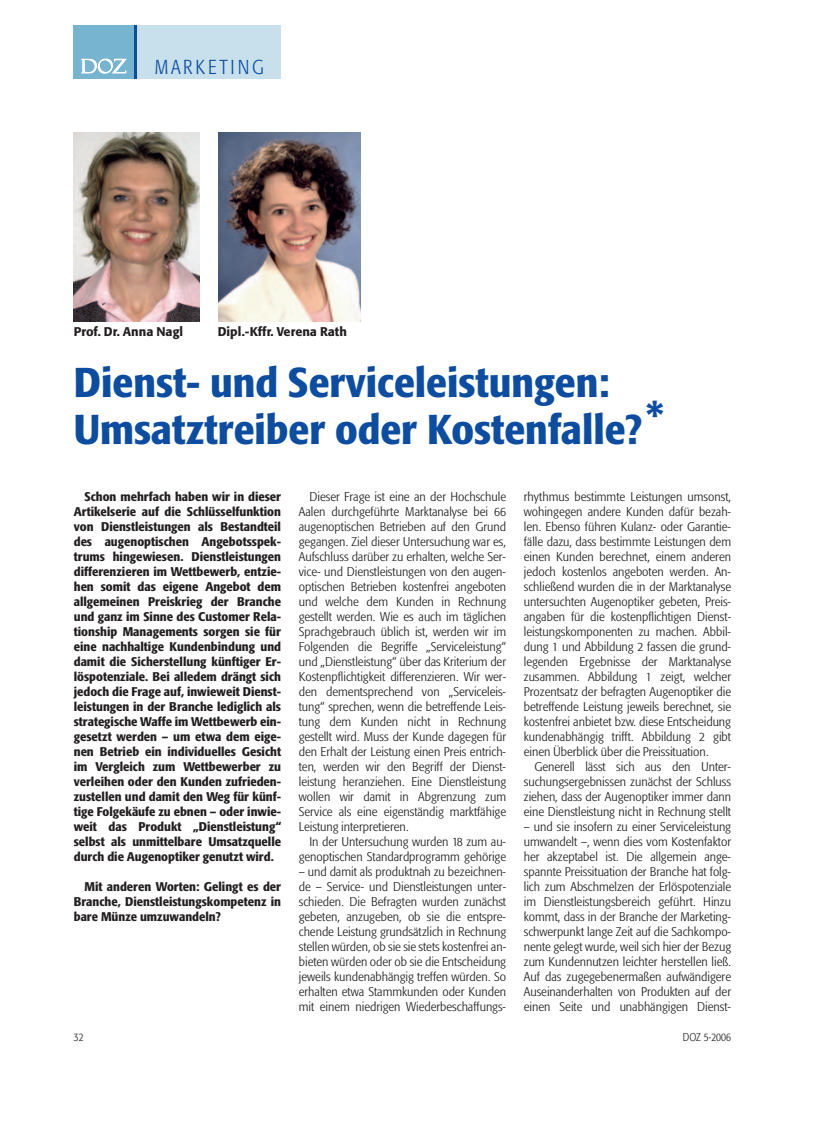
<style>
.page{position:relative;width:815px;height:1124px;background:#fff}
.page>*{position:absolute;margin:0;border:0;box-sizing:border-box;transform-origin:0 0}
.t1{font:500 41.25px/47.5px "Formata Condensed BQ";color:#0d4da1;scale:1.1 1}
.t2{font:300 20px "Formata Condensed BQ";letter-spacing:.145em;color:#0d4da1}
.t3{font:300 12.5px/15px "Formata Condensed BQ";color:#231f20;text-align:justify;scale:1.1 1}
.t4{font:500 12.5px/15px "Formata Condensed BQ";color:#231f20;text-align:justify;scale:1.1 1}
.t5{font:500 12.5px "Formata BQ";color:#231f20}
.t6{font:300 11.25px "Formata Condensed BQ";color:#231f20}
</style>
<div class="page">
<div style="left:74px;top:26px;width:60px;height:53px;background:#76b4cf"></div>
<svg style="left:82px;top:59px;width:44px;height:14px"></svg>
<svg style="left:134px;top:26px;width:4px;height:53px"></svg>
<div style="left:138px;top:26px;width:143px;height:53px;background:#c7e0ec"></div>
<img style="left:74px;top:132px;width:125px;height:189px">
<img style="left:218px;top:132px;width:142px;height:189px">
<h2 class="t2" style="left:155px;top:58px;width:111px">MARKETING</h2>
<p class="t5" style="left:74px;top:326px;width:111px">Prof. Dr. Anna Nagl</p>
<p class="t5" style="left:218px;top:326px;width:131px">Dipl.-Kffr. Verena Rath</p>
<h1 class="t1" style="left:74px;top:361px;width:539px">Dienst- und Serviceleistungen:<br>Umsatztreiber oder Kostenfalle?*</h1>
<p class="t4" style="left:74px;top:490px;width:190px;text-indent:11px">Schon mehrfach haben wir in dieser Artikelserie auf die Schlüsselfunktion von Dienstleistungen als Bestandteil des augenoptischen Angebotsspek&shy;trums hingewiesen. Dienstleistungen differenzieren im Wettbewerb, entzie&shy;hen somit das eigene Angebot dem allgemeinen Preiskrieg der Branche und ganz im Sinne des Customer Rela&shy;tionship Managements sorgen sie für eine nachhaltige Kundenbindung und damit die Sicherstellung künftiger Er&shy;löspotenziale. Bei alledem drängt sich jedoch die Frage auf, inwieweit Dienst&shy;leistungen in der Branche lediglich als strategische Waffe im Wettbewerb ein&shy;gesetzt werden – um etwa dem eige&shy;nen Betrieb ein individuelles Gesicht im Vergleich zum Wettbewerber zu verleihen oder den Kunden zufrieden&shy;zustellen und damit den Weg für künf&shy;tige Folgekäufe zu ebnen – oder inwie&shy;weit das Produkt „Dienstleistung“ selbst als unmittelbare Umsatzquelle durch die Augenoptiker genutzt wird.</p>
<p class="t4" style="left:74px;top:880px;width:190px;text-indent:11px">Mit anderen Worten: Gelingt es der Branche, Dienstleistungskompetenz in bare Münze umzuwandeln?</p>
<p class="t3" style="left:299px;top:490px;width:190px;text-indent:11px">Dieser Frage ist eine an der Hochschule Aalen durchgeführte Marktanalyse bei 66 augenoptischen Betrieben auf den Grund gegangen. Ziel dieser Untersuchung war es, Aufschluss darüber zu erhalten, welche Ser&shy;vice- und Dienstleistungen von den augen&shy;optischen Betrieben kostenfrei angeboten und welche dem Kunden in Rechnung gestellt werden. Wie es auch im täglichen Sprachgebrauch üblich ist, werden wir im Folgenden die Begriffe „Serviceleistung“ und „Dienstleistung“ über das Kriterium der Kostenpflichtigkeit differenzieren. Wir wer&shy;den dementsprechend von „Serviceleis&shy;tung“ sprechen, wenn die betreffende Leis&shy;tung dem Kunden nicht in Rechnung gestellt wird. Muss der Kunde dagegen für den Erhalt der Leistung einen Preis entrich&shy;ten, werden wir den Begriff der Dienst&shy;leistung heranziehen. Eine Dienstleistung wollen wir damit in Abgrenzung zum Service als eine eigenständig marktfähige Leistung interpretieren.</p>
<p class="t3" style="left:299px;top:835px;width:190px;text-align:right">In der Untersuchung wurden 18 zum au&shy;genoptischen Standardprogramm gehörige</p>
<p class="t3" style="left:299px;top:865px;width:190px">– und damit als produktnah zu bezeichnen&shy;de – Service- und Dienstleistungen unter&shy;schieden. Die Befragten wurden zunächst gebeten, anzugeben, ob sie die entspre&shy;chende Leistung grundsätzlich in Rechnung stellen würden, ob sie sie stets kostenfrei an&shy;bieten würden oder ob sie die Entscheidung jeweils kundenabhängig treffen würden. So erhalten etwa Stammkunden oder Kunden mit einem niedrigen Wiederbeschaffungs-</p>
<p class="t3" style="left:524px;top:490px;width:190px">rhythmus bestimmte Leistungen umsonst, wohingegen andere Kunden dafür bezah&shy;len. Ebenso führen Kulanz- oder Garantie&shy;fälle dazu, dass bestimmte Leistungen dem einen Kunden berechnet, einem anderen jedoch kostenlos angeboten werden. An&shy;schließend wurden die in der Marktanalyse untersuchten Augenoptiker gebeten, Preis&shy;angaben für die kostenpflichtigen Dienst&shy;leistungskomponenten zu machen. Abbil&shy;dung 1 und Abbildung 2 fassen die grund&shy;legenden Ergebnisse der Marktanalyse zusammen. Abbildung 1 zeigt, welcher Prozentsatz der befragten Augenoptiker die betreffende Leistung jeweils berechnet, sie kostenfrei anbietet bzw. diese Entscheidung kundenabhängig trifft. Abbildung 2 gibt einen Überblick über die Preissituation.</p>
<p class="t3" style="left:524px;top:760px;width:190px;text-indent:11px">Generell lässt sich aus den Unter&shy;suchungsergebnissen zunächst der Schluss ziehen, dass der Augenoptiker immer dann eine Dienstleistung nicht in Rechnung stellt</p>
<p class="t3" style="left:524px;top:820px;width:190px">– und sie insofern zu einer Serviceleistung umwandelt –, wenn dies vom Kostenfaktor her akzeptabel ist. Die allgemein ange&shy;spannte Preissituation der Branche hat folg&shy;lich zum Abschmelzen der Erlöspotenziale im Dienstleistungsbereich geführt. Hinzu kommt, dass in der Branche der Marketing&shy;schwerpunkt lange Zeit auf die Sachkompo&shy;nente gelegt wurde, weil sich hier der Bezug zum Kundennutzen leichter herstellen ließ.<br>Auf das zugegebenermaßen aufwändigere Auseinanderhalten von Produkten auf der einen Seite und unabhängigen Dienst-</p>
<p class="t6" style="left:74px;top:1032px;width:11px">32</p>
<p class="t6" style="left:683px;top:1032px;width:50px">DOZ 5-2006</p>
</div>
